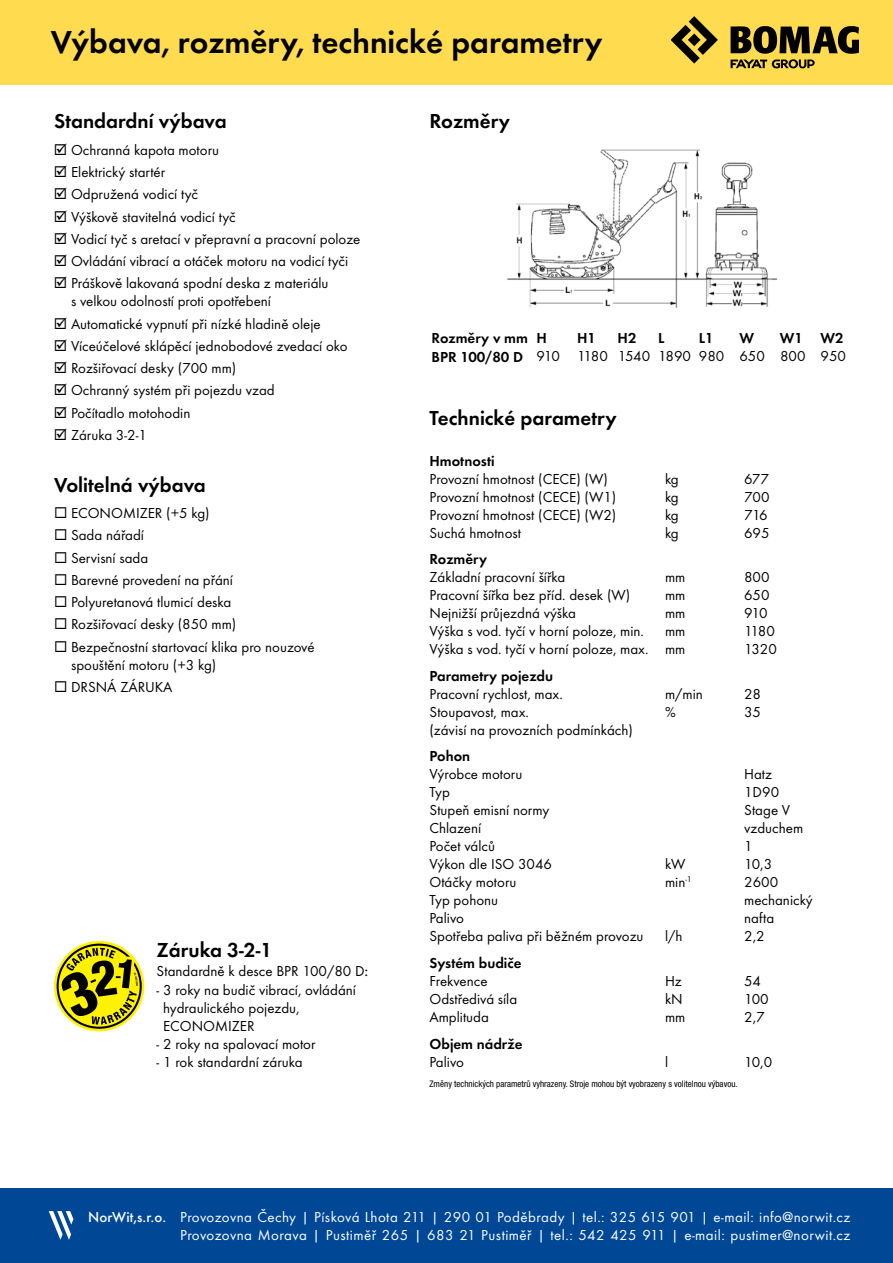
<style>
.page{position:relative;width:893px;height:1263px;background:#fff}
.page>*{position:absolute;margin:0;border:0;box-sizing:border-box;transform-origin:0 0}
.t1{font:600 33px "Futura TOT";color:#000}
.t2{font:600 21px "Futura TOT";color:#000}
.t3{font:15px/22.2px "Futura TOT";color:#000}
.t4{font:15px/18px "Futura TOT";letter-spacing:.03em;color:#fff;text-align:right}
.t5{font:600 15px "Futura TOT";color:#000}
.t6{font:condensed 9px "Helvetica Neue LT Pro";color:#000}
.s1{font-weight:500}
.s2{font-weight:600}
</style>
<div class="page">
<div style="left:0;top:1188px;width:893px;height:75px;background:#004896"></div>
<div style="left:0;top:0;width:893px;height:85px;background:#ffdb4f"></div>
<svg style="left:672px;top:16px;width:46px;height:48px"></svg>
<svg style="left:731px;top:26px;width:128px;height:43px"></svg>
<svg style="left:49px;top:1211px;width:24px;height:29px"></svg>
<svg style="left:54px;top:941px;width:90px;height:90px"></svg>
<img style="left:507px;top:150px;width:271px;height:157px">
<h1 class="t1" style="left:51px;top:22px;width:553px">Výbava, rozměry, technické parametry</h1>
<h2 class="t2" style="left:54px;top:109px;width:174px">Standardní výbava</h2>
<p class="t3" style="left:71px;top:139px;width:291px">Ochranná kapota motoru<br>Elektrický startér<br>Odpružená vodicí tyč<br>Výškově stavitelná vodicí tyč<br>Vodicí tyč s aretací v přepravní a pracovní poloze Ovládání vibrací a otáček motoru na vodicí tyči Práškově lakovaná spodní deska z materiálu</p>
<p class="t3" style="left:71px;top:290px;width:278px">s velkou odolností proti opotřebení<br>Automatické vypnutí při nízké hladině oleje<br>Víceúčelové sklápěcí jednobodové zvedací oko<br>Rozšiřovací desky (700 mm)<br>Ochranný systém při pojezdu vzad<br>Počítadlo motohodin<br>Záruka 3-2-1</p>
<h2 class="t2" style="left:54px;top:472px;width:153px">Volitelná výbava</h2>
<p class="t3" style="left:71px;top:502px;width:245px">ECONOMIZER (+5 kg)<br>Sada nářadí<br>Servisní sada<br>Barevné provedení na přání<br>Polyuretanová tlumicí deska<br>Rozšiřovací desky (850 mm)<br>Bezpečnostní startovací klika pro nouzové</p>
<p class="t3" style="left:71px;top:653px;width:147px">spouštění motoru (+3 kg)<br>DRSNÁ ZÁRUKA</p>
<h2 class="t2" style="left:157px;top:937px;width:117px">Záruka 3-2-1</h2>
<p class="t3" style="left:157px;top:960px;width:213px">Standardně k desce BPR 100/80 D<span class="s1">:</span></p>
<p class="t3" style="left:163px;top:980px;width:194px;line-height:18px;text-indent:-6px">- 3 roky na budič vibrací, ovládání hydraulického pojezdu,<br>ECONOMIZER</p>
<p class="t3" style="left:157px;top:1033px;width:160px">- 2 roky na spalovací motor</p>
<p class="t3" style="left:157px;top:1051px;width:148px">- 1 rok standardní záruka</p>
<h2 class="t2" style="left:429px;top:109px;width:82px">Rozměry</h2>
<p class="t5" style="left:432px;top:328px;width:117px">Rozměry v mm H</p>
<p class="t5" style="left:577px;top:328px;width:20px">H1</p>
<p class="t5" style="left:618px;top:328px;width:20px">H2</p>
<p class="t5" style="left:658px;top:328px;width:8px">L</p>
<p class="t5" style="left:699px;top:328px;width:16px">L1</p>
<p class="t5" style="left:739px;top:328px;width:16px">W</p>
<p class="t3" style="left:432px;top:328px;width:416px;line-height:18.9px;text-align:right"><span class="s2">W1 W2<br>BPR 100/80 D</span> 910 1180 1540 1890 980 650 800 950</p>
<h2 class="t2" style="left:429px;top:405px;width:189px">Technické parametry</h2>
<p class="t5" style="left:429px;top:452px;width:67px">Hmotnosti</p>
<p class="t3" style="left:429px;top:468px;width:180px">Provozní hmotnost (CECE) (W)</p>
<p class="t3" style="left:665px;top:468px;width:15px">kg</p>
<p class="t3" style="left:744px;top:468px;width:26px">677</p>
<p class="t3" style="left:429px;top:486px;width:188px">Provozní hmotnost (CECE) (W1)</p>
<p class="t3" style="left:665px;top:486px;width:15px">kg</p>
<p class="t3" style="left:744px;top:486px;width:27px">700</p>
<p class="t3" style="left:429px;top:504px;width:188px">Provozní hmotnost (CECE) (W2)</p>
<p class="t3" style="left:665px;top:504px;width:15px">kg</p>
<p class="t3" style="left:744px;top:504px;width:25px">716</p>
<p class="t3" style="left:429px;top:522px;width:93px">Suchá hmotnost</p>
<p class="t3" style="left:665px;top:522px;width:15px">kg</p>
<p class="t3" style="left:744px;top:522px;width:27px">695</p>
<p class="t5" style="left:429px;top:550px;width:59px">Rozměry</p>
<p class="t3" style="left:429px;top:566px;width:137px">Základní pracovní šířka</p>
<p class="t3" style="left:665px;top:566px;width:22px">mm</p>
<p class="t3" style="left:744px;top:566px;width:27px">800</p>
<p class="t3" style="left:429px;top:584px;width:202px">Pracovní šířka bez příd. desek (W)</p>
<p class="t3" style="left:665px;top:584px;width:22px">mm</p>
<p class="t3" style="left:744px;top:584px;width:27px">650</p>
<p class="t3" style="left:429px;top:602px;width:148px">Nejnižší průjezdná výška</p>
<p class="t3" style="left:665px;top:602px;width:22px">mm</p>
<p class="t3" style="left:744px;top:602px;width:25px">910</p>
<p class="t3" style="left:429px;top:620px;width:216px">Výška s vod. tyčí v horní poloze, min.</p>
<p class="t3" style="left:665px;top:620px;width:22px">mm</p>
<p class="t3" style="left:744px;top:620px;width:32px">1180</p>
<p class="t3" style="left:429px;top:638px;width:257px">Výška s vod. tyčí v horní poloze, max. mm</p>
<p class="t3" style="left:744px;top:638px;width:34px">1320</p>
<p class="t5" style="left:429px;top:667px;width:125px">Parametry pojezdu</p>
<p class="t3" style="left:429px;top:683px;width:135px">Pracovní rychlost, max.</p>
<p class="t3" style="left:665px;top:683px;width:39px">m/min</p>
<p class="t3" style="left:744px;top:683px;width:19px">28</p>
<p class="t3" style="left:429px;top:701px;width:101px">Stoupavost, max.</p>
<p class="t3" style="left:665px;top:701px;width:12px">%</p>
<p class="t3" style="left:744px;top:701px;width:19px">35</p>
<p class="t3" style="left:429px;top:719px;width:205px">(závisí na provozních podmínkách)</p>
<p class="t5" style="left:429px;top:747px;width:42px">Pohon</p>
<p class="t3" style="left:429px;top:763px;width:94px">Výrobce motoru</p>
<p class="t3" style="left:744px;top:763px;width:29px">Hatz</p>
<p class="t3" style="left:429px;top:781px;width:22px">Typ</p>
<p class="t3" style="left:744px;top:781px;width:37px">1D90</p>
<p class="t3" style="left:429px;top:799px;width:121px">Stupeň emisní normy</p>
<p class="t3" style="left:744px;top:799px;width:48px">Stage V</p>
<p class="t3" style="left:429px;top:817px;width:53px">Chlazení</p>
<p class="t3" style="left:744px;top:817px;width:61px">vzduchem</p>
<p class="t3" style="left:429px;top:835px;width:67px">Počet válců</p>
<p class="t3" style="left:744px;top:835px;width:10px">1</p>
<p class="t3" style="left:429px;top:853px;width:124px">Výkon dle ISO 3046</p>
<p class="t3" style="left:665px;top:853px;width:22px">kW</p>
<p class="t3" style="left:744px;top:853px;width:30px">10,3</p>
<p class="t3" style="left:429px;top:871px;width:89px">Otáčky motoru</p>
<p class="t3" style="left:665px;top:871px;width:28px">min<sup>-1</sup></p>
<p class="t3" style="left:744px;top:871px;width:36px">2600</p>
<p class="t3" style="left:429px;top:889px;width:70px">Typ pohonu</p>
<p class="t3" style="left:744px;top:889px;width:70px">mechanický</p>
<p class="t3" style="left:429px;top:907px;width:36px">Palivo</p>
<p class="t3" style="left:744px;top:907px;width:32px">nafta</p>
<p class="t3" style="left:429px;top:925px;width:216px">Spotřeba paliva při běžném provozu</p>
<p class="t3" style="left:665px;top:925px;width:19px">l/h</p>
<p class="t3" style="left:744px;top:925px;width:22px">2,2</p>
<p class="t5" style="left:429px;top:954px;width:93px">Systém budiče</p>
<p class="t3" style="left:429px;top:970px;width:60px">Frekvence</p>
<p class="t3" style="left:665px;top:970px;width:18px">Hz</p>
<p class="t3" style="left:744px;top:970px;width:18px">54</p>
<p class="t3" style="left:429px;top:988px;width:89px">Odstředivá síla</p>
<p class="t3" style="left:665px;top:988px;width:19px">kN</p>
<p class="t3" style="left:744px;top:988px;width:26px">100</p>
<p class="t3" style="left:429px;top:1006px;width:61px">Amplituda</p>
<p class="t3" style="left:665px;top:1006px;width:22px">mm</p>
<p class="t3" style="left:744px;top:1006px;width:22px">2,7</p>
<p class="t5" style="left:429px;top:1034px;width:95px">Objem nádrže</p>
<p class="t3" style="left:429px;top:1050px;width:36px">Palivo</p>
<p class="t3" style="left:665px;top:1050px;width:5px">l</p>
<p class="t3" style="left:744px;top:1050px;width:30px">10,0</p>
<p class="t6" style="left:429px;top:1079px;width:310px">Změny technických parametrů vyhrazeny. Stroje mohou být vyobrazeny s volitelnou výbavou.</p>
<p class="t4" style="left:88px;top:1208px;width:764px"><span class="s1">NorWit,s.r.o.</span> Provozovna Čechy | Písková Lhota 211 | 290 01 Poděbrady | tel.: 325 615 901 | e-mail: info@norwit.cz<br>Provozovna Morava | Pustiměř 265 | 683 21 Pustiměř | tel.: 542 425 911 | e-mail: pustimer@norwit.cz</p>
</div>
